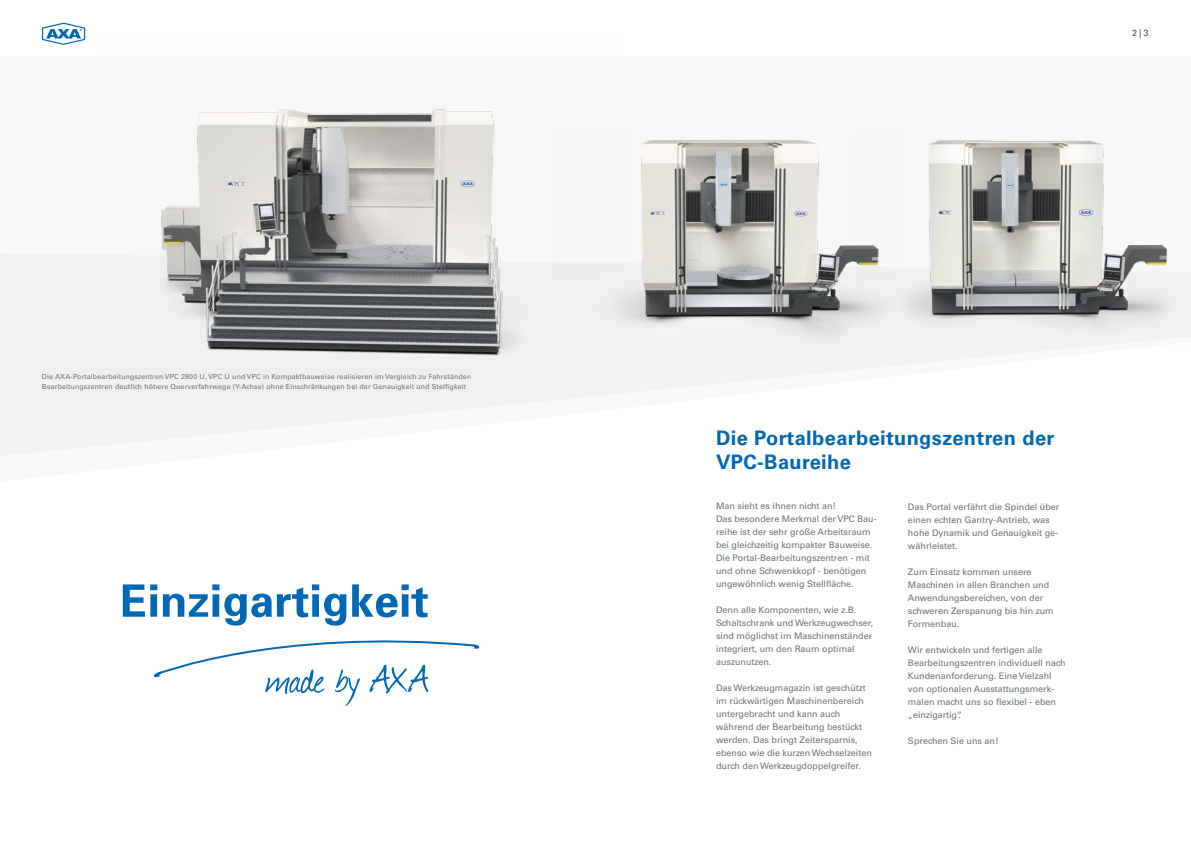
<style>
.page{position:relative;width:1191px;height:842px;background:#fff}
.page>*{position:absolute;margin:0;border:0;box-sizing:border-box;transform-origin:0 0}
.t1{font:700 20px/24px "Univers LT";letter-spacing:.02em;color:#0068b4}
.t2{font:9px/13px "Univers LT";color:#697475}
.t3{font:9px "Univers LT";color:#434e4e}
.t4{font:7px/10px "Univers LT";letter-spacing:.02em;color:#697475}
</style>
<div class="page">
<svg style="left:0;top:253px;width:1040px;height:203px"></svg>
<img style="left:96px;top:107px;width:530px;height:300px">
<img style="left:552px;top:127px;width:301px;height:222px">
<img style="left:853px;top:137px;width:338px;height:214px">
<svg style="left:123px;top:584px;width:34px;height:33px"></svg>
<svg style="left:163px;top:584px;width:183px;height:42px"></svg>
<svg style="left:352px;top:584px;width:76px;height:33px"></svg>
<svg style="left:153px;top:640px;width:326px;height:66px"></svg>
<svg style="left:42px;top:23px;width:43px;height:22px"></svg>
<p class="t4" style="left:42px;top:371px;width:431px">Die AXA-Portalbearbeitungszentren VPC 2800 U, VPC U und VPC in Kompaktbauweise realisieren im Vergleich zu Fahrständer-<br>Bearbeitungszentren deutlich höhere Querverfahrwege (Y-Achse) ohne Einschränkungen bei der Genauigkeit und Steifigkeit</p>
<p class="t3" style="left:1132px;top:28px;width:18px">2|3</p>
<h1 class="t1" style="left:716px;top:426px;width:340px">Die Portalbearbeitungszentren der<br>VPC-Baureihe</h1>
<p class="t2" style="left:716px;top:499px;width:162px">Man sieht es ihnen nicht an!<br>Das besondere Merkmal der VPC Bau&shy;reihe ist der sehr große Arbeitsraum bei gleichzeitig kompakter Bauweise.<br>Die Portal-Bearbeitungszentren - mit und ohne Schwenkkopf - benötigen ungewöhnlich wenig Stellfläche.</p>
<p class="t2" style="left:716px;top:603px;width:159px">Denn alle Komponenten, wie z.B.<br>Schaltschrank und Werkzeugwechser, sind möglichst im Maschinenständer integriert, um den Raum optimal auszunutzen.</p>
<p class="t2" style="left:716px;top:681px;width:157px">Das Werkzeugmagazin ist geschützt im rückwärtigen Maschinenbereich untergebracht und kann auch während der Bearbeitung bestückt werden. Das bringt Zeitersparnis, ebenso wie die kurzen Wechselzeiten durch den Werkzeugdoppelgreifer.</p>
<p class="t2" style="left:908px;top:500px;width:153px">Das Portal verfährt die Spindel über einen echten Gantry-Antrieb, was hohe Dynamik und Genauigkeit ge&shy;währleistet.</p>
<p class="t2" style="left:908px;top:565px;width:147px">Zum Einsatz kommen unsere<br>Maschinen in allen Branchen und<br>Anwendungsbereichen, von der schweren Zerspanung bis hin zum<br>Formenbau.</p>
<p class="t2" style="left:908px;top:643px;width:159px">Wir entwickeln und fertigen alle<br>Bearbeitungszentren individuell nach<br>Kundenanforderung. Eine Vielzahl von optionalen Ausstattungsmerk&shy;malen macht uns so flexibel - eben „einzigartig“.</p>
<p class="t2" style="left:908px;top:734px;width:92px">Sprechen Sie uns an!</p>
</div>
